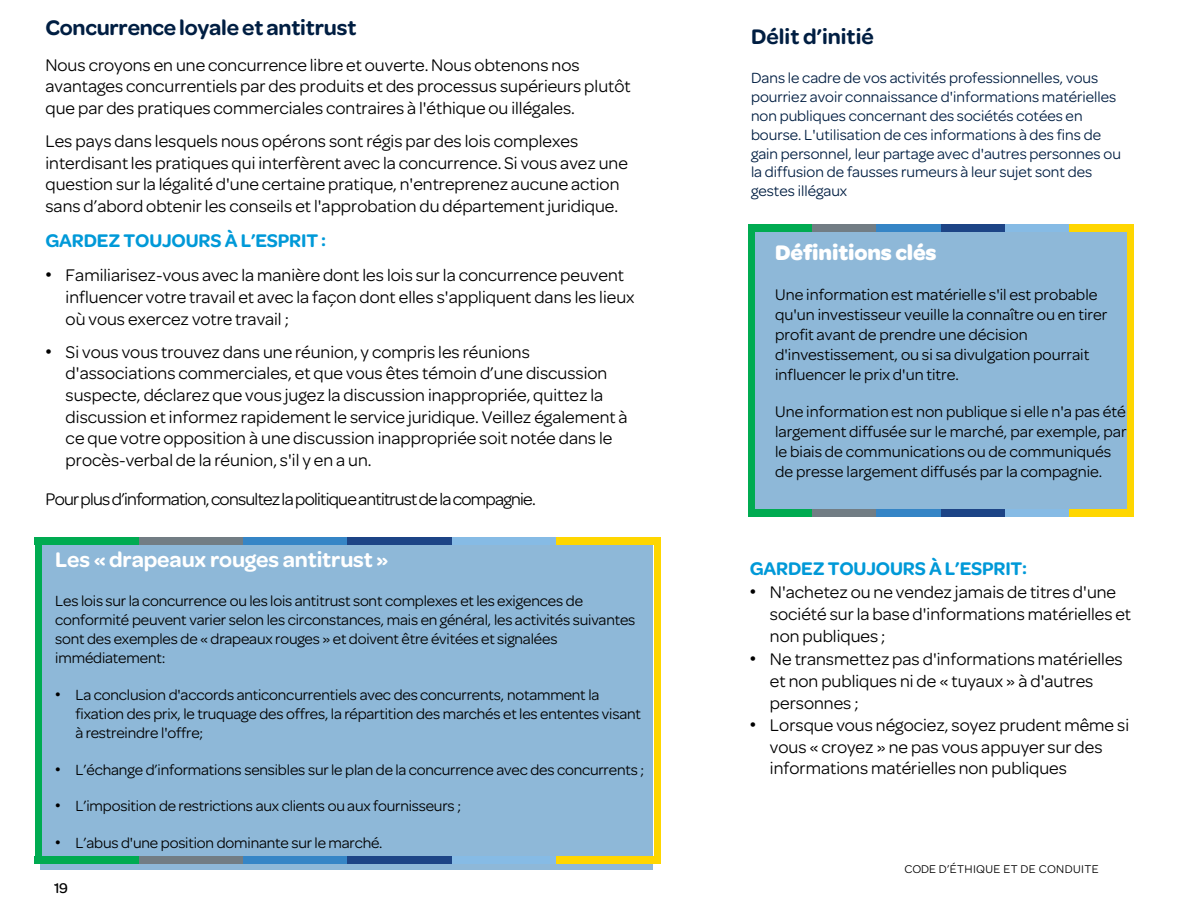
<style>
.page{position:relative;width:1188px;height:918px;background:#fff}
.page>*{position:absolute;margin:0;border:0;box-sizing:border-box;transform-origin:0 0}
.t1{font:600 22.5px "Omnes";letter-spacing:-.01em;color:#001e42}
.t2{font:600 22.5px "Omnes";letter-spacing:-.005em;color:#fff}
.t3{font:700 22.5px "Omnes";letter-spacing:-.005em;color:#fff}
.t4{font:600 19.5px "Omnes";letter-spacing:-.01em;color:#0099d8}
.t5{font:18px/21.6px "Omnes";color:#000}
.t6{font:18px "Omnes";letter-spacing:-.04em;color:#000}
.t7{font:16.5px/19.8px "Omnes";color:#000}
.t8{font:15.75px/18.9px "Omnes";letter-spacing:-.01em;color:#000}
.t9{font:15.75px/18.9px "Omnes";color:#001e42}
.t10{font:500 15px "Omnes";color:#000}
.t11{font:12px "Omnes";letter-spacing:.03em;color:#000}
.s1{font-family:"Arial"}
</style>
<div class="page">
<div style="left:755px;top:225px;width:372px;height:291px;background:#8eb8d8"></div>
<div style="left:40px;top:545px;width:612px;height:325px;background:#8eb8d8"></div>
<div style="left:35px;top:537px;width:104px;height:8px;background:#00ab51"></div>
<div style="left:139px;top:537px;width:104px;height:8px;background:#727d84"></div>
<div style="left:243px;top:537px;width:105px;height:8px;background:#3585c6"></div>
<div style="left:348px;top:537px;width:104px;height:8px;background:#1d4486"></div>
<div style="left:452px;top:537px;width:104px;height:8px;background:#86bbe5"></div>
<div style="left:556px;top:537px;width:105px;height:8px;background:#ffd600"></div>
<div style="left:35px;top:857px;width:104px;height:7px;background:#00ab51"></div>
<div style="left:139px;top:857px;width:104px;height:7px;background:#727d84"></div>
<div style="left:243px;top:857px;width:105px;height:7px;background:#3585c6"></div>
<div style="left:348px;top:857px;width:104px;height:7px;background:#1d4486"></div>
<div style="left:452px;top:857px;width:104px;height:7px;background:#86bbe5"></div>
<div style="left:556px;top:857px;width:105px;height:7px;background:#ffd600"></div>
<div style="left:35px;top:537px;width:7px;height:326px;background:#00ab51"></div>
<div style="left:654px;top:537px;width:7px;height:327px;background:#fed600"></div>
<div style="left:748px;top:225px;width:64px;height:7px;background:#00ab51"></div>
<div style="left:812px;top:225px;width:65px;height:7px;background:#727d84"></div>
<div style="left:877px;top:225px;width:64px;height:7px;background:#3585c6"></div>
<div style="left:941px;top:225px;width:64px;height:7px;background:#1d4486"></div>
<div style="left:1005px;top:225px;width:65px;height:7px;background:#86bbe5"></div>
<div style="left:1070px;top:225px;width:64px;height:7px;background:#ffd600"></div>
<div style="left:748px;top:509px;width:64px;height:7px;background:#00ab51"></div>
<div style="left:812px;top:509px;width:65px;height:7px;background:#727d84"></div>
<div style="left:877px;top:509px;width:64px;height:7px;background:#3585c6"></div>
<div style="left:941px;top:509px;width:64px;height:7px;background:#1d4486"></div>
<div style="left:1005px;top:509px;width:65px;height:7px;background:#86bbe5"></div>
<div style="left:1070px;top:509px;width:64px;height:7px;background:#ffd600"></div>
<div style="left:748px;top:225px;width:7px;height:291px;background:#00ab51"></div>
<div style="left:1127px;top:225px;width:7px;height:291px;background:#fed600"></div>
<p class="t1" style="left:45px;top:12px;width:312px">Concurrence loyale et antitrust</p>
<p class="t5" style="left:45px;top:53px;width:587px">Nous croyons en une concurrence libre et ouverte. Nous obtenons nos avantages concurrentiels par des produits et des processus supérieurs plutôt que par des pratiques commerciales contraires à l'éthique ou illégales.</p>
<p class="t5" style="left:45px;top:129px;width:584px">Les pays dans lesquels nous opérons sont régis par des lois complexes interdisant les pratiques qui interfèrent avec la concurrence. Si vous avez une question sur la légalité d'une certaine pratique, n'entreprenez aucune action sans d’abord obtenir les conseils et l'approbation du département juridique.</p>
<p class="t4" style="left:45px;top:227px;width:282px">GARDEZ TOUJOURS À L’ESPRIT :</p>
<p class="t5" style="left:66px;top:263px;width:570px;text-indent:-20px"><span class="s1">•</span> Familiarisez-vous avec la manière dont les lois sur la concurrence peuvent influencer votre travail et avec la façon dont elles s'appliquent dans les lieux où vous exercez votre travail ;</p>
<p class="t5" style="left:66px;top:340px;width:564px;text-indent:-20px"><span class="s1">•</span> Si vous vous trouvez dans une réunion, y compris les réunions d'associations commerciales, et que vous êtes témoin d’une discussion suspecte, déclarez que vous jugez la discussion inappropriée, quittez la discussion et informez rapidement le service juridique. Veillez également à ce que votre opposition à une discussion inappropriée soit notée dans le procès-verbal de la réunion, s'il y en a un.</p>
<p class="t6" style="left:45px;top:487px;width:492px">Pour plus d’information, consultez la politique antitrust de la compagnie.</p>
<p class="t2" style="left:55px;top:543px;width:335px">Les « drapeaux rouges antitrust »</p>
<p class="t8" style="left:55px;top:591px;width:582px">Les lois sur la concurrence ou les lois antitrust sont complexes et les exigences de conformité peuvent varier selon les circonstances, mais en général, les activités suivantes sont des exemples de « drapeaux rouges » et doivent être évitées et signalées immédiatement:</p>
<p class="t8" style="left:76px;top:684px;width:567px;text-indent:-20px"><span class="s1">•</span> La conclusion d'accords anticoncurrentiels avec des concurrents, notamment la fixation des prix, le truquage des offres, la répartition des marchés et les ententes visant à restreindre l'offre;</p>
<p class="t8" style="left:55px;top:759px;width:591px"><span class="s1">•</span> L’échange d’informations sensibles sur le plan de la concurrence avec des concurrents ;</p>
<p class="t8" style="left:55px;top:796px;width:407px"><span class="s1">•</span> L’imposition de restrictions aux clients ou aux fournisseurs ;</p>
<p class="t8" style="left:55px;top:833px;width:329px"><span class="s1">•</span> L’abus d'une position dominante sur le marché.</p>
<p class="t10" style="left:54px;top:877px;width:15px">19</p>
<p class="t1" style="left:751px;top:20px;width:124px">Délit d’initié</p>
<p class="t9" style="left:751px;top:67px;width:371px">Dans le cadre de vos activités professionnelles, vous pourriez avoir connaissance d'informations matérielles non publiques concernant des sociétés cotées en bourse. L'utilisation de ces informations à des fins de gain personnel, leur partage avec d'autres personnes ou la diffusion de fausses rumeurs à leur sujet sont des gestes illégaux</p>
<p class="t3" style="left:775px;top:236px;width:163px">Définitions clés</p>
<p class="t7" style="left:775px;top:284px;width:334px">Une information est matérielle s'il est probable qu'un investisseur veuille la connaître ou en tirer profit avant de prendre une décision d'investissement, ou si sa divulgation pourrait influencer le prix d'un titre.</p>
<p class="t7" style="left:775px;top:401px;width:353px">Une information est non publique si elle n'a pas été largement diffusée sur le marché, par exemple, par le biais de communications ou de communiqués de presse largement diffusés par la compagnie.</p>
<p class="t4" style="left:750px;top:554px;width:279px">GARDEZ TOUJOURS À L’ESPRIT:</p>
<p class="t5" style="left:770px;top:580px;width:363px;line-height:22px;text-indent:-20px"><span class="s1">•</span> N'achetez ou ne vendez jamais de titres d'une société sur la base d'informations matérielles et non publiques ;</p>
<p class="t5" style="left:770px;top:647px;width:354px;text-indent:-20px"><span class="s1">•</span> Ne transmettez pas d'informations matérielles et non publiques ni de « tuyaux » à d'autres personnes ;</p>
<p class="t5" style="left:770px;top:713px;width:361px;text-indent:-20px"><span class="s1">•</span> Lorsque vous négociez, soyez prudent même si vous « croyez » ne pas vous appuyer sur des informations matérielles non publiques</p>
<p class="t11" style="left:904px;top:861px;width:196px">CODE D’ÉTHIQUE ET DE CONDUITE</p>
</div>
